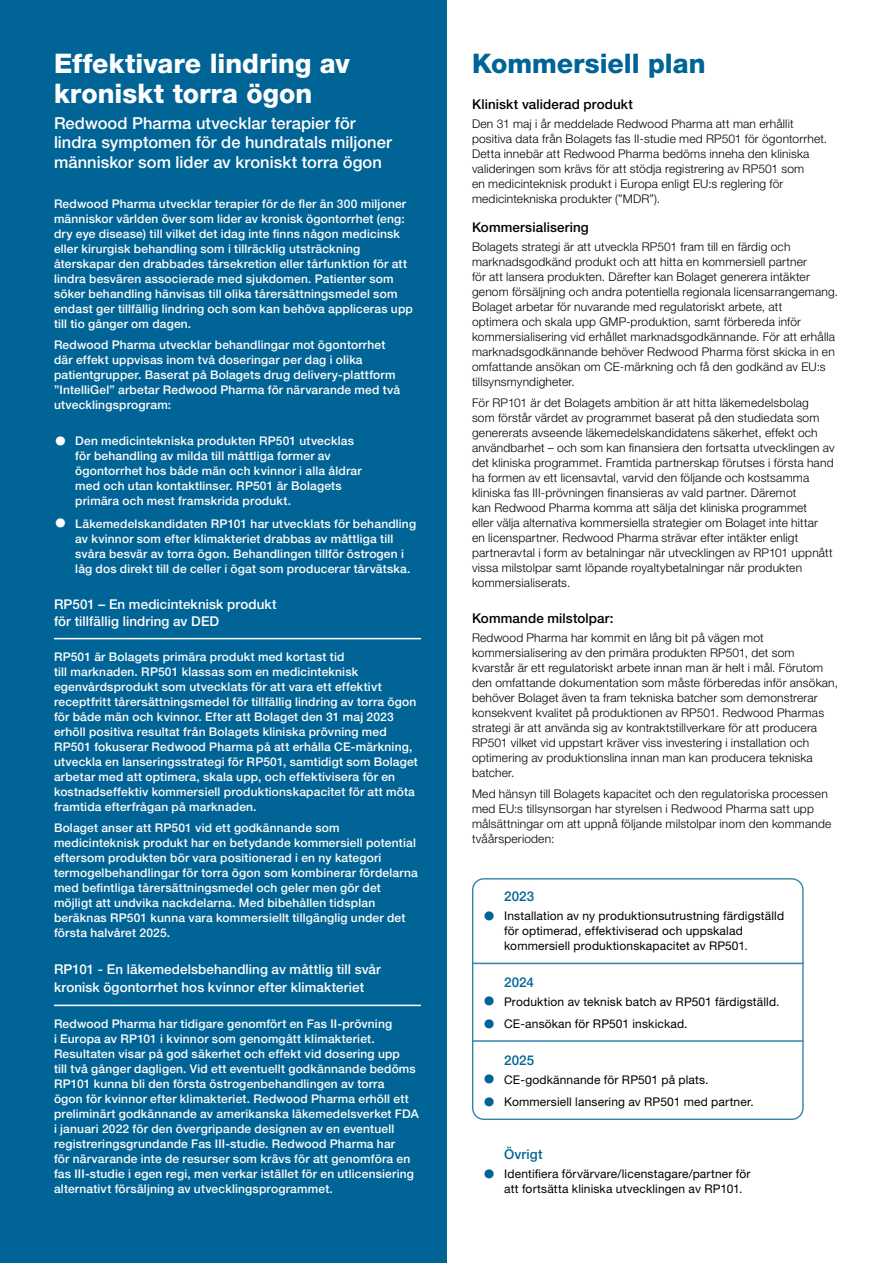
<style>
.page{position:relative;width:893px;height:1263px;background:#fff}
.page>*{position:absolute;margin:0;border:0;box-sizing:border-box;transform-origin:0 0}
.Paragraph_Style_1{font:800 27px/30px "Helvetica Neue LT Std";color:#fff}
.Paragraph_Style_1-2{font:800 27px "Helvetica Neue LT Std";color:#006496}
.Ingress{font:500 16.5px/19.5px "Helvetica Neue LT Std";letter-spacing:.005em;color:#fff}
.Mellanrubrik_bröd{font:500 13.5px/16.5px "Helvetica Neue LT Std";letter-spacing:.01em;color:#fff}
.Mellanrubrik_bröd-2{font:500 13.5px "Helvetica Neue LT Std";letter-spacing:.01em;color:#000}
.Mellanrubrik_bröd-3{font:500 13.5px "Helvetica Neue LT Std";letter-spacing:.01em;color:#006496}
.Brödtext__extra_utrymme{font:500 12px/15px "Helvetica Neue LT Std";letter-spacing:.015em;color:#fff}
.Brödtext__extra_utrymme-2{font:300 12px/15px "Helvetica Neue LT Std";letter-spacing:.015em;color:#000}
.Bullet__Word_copy{font:500 12px/15px "Helvetica Neue LT Std";letter-spacing:.015em;color:#fff}
.Framhävd_punkt{font:12px/15px "Helvetica Neue LT Std";letter-spacing:.015em;color:#000}
.Brödtext{font:300 12px/15px "Helvetica Neue LT Std";letter-spacing:.015em;color:#000}
.s1{font-size:25.5px}
.s2{font-size:25.5px;color:#006496}
</style>
<div class="page">
<div style="left:0;top:0;width:446px;height:1263px;background:#006496"></div>
<hr style="left:54px;top:638px;width:367px;height:1px;background:#fff">
<hr style="left:54px;top:1005px;width:367px;height:1px;background:#fff">
<div style="left:472px;top:878px;width:332px;height:242px;border:1px solid #3383ab;border-radius:11px"></div>
<hr style="left:472px;top:963px;width:332px;height:1px;background:#3383ab">
<hr style="left:472px;top:1040px;width:332px;height:2px;background:#3383ab">
<p class="Paragraph_Style_1" style="left:54px;top:49px;width:297px">Effektivare lindring av kroniskt torra ögon</p>
<p class="Ingress" style="left:54px;top:113px;width:339px">Redwood Pharma utvecklar terapier för lindra symptomen för de hundratals miljoner människor som lider av kroniskt torra ögon</p>
<p class="Brödtext__extra_utrymme" style="left:54px;top:196px;width:360px">Redwood Pharma utvecklar terapier för de fler än 300 miljoner människor världen över som lider av kronisk ögontorrhet (eng: dry eye disease) till vilket det idag inte finns någon medicinsk eller kirurgisk behandling som i tillräcklig utsträckning återskapar den drabbades tårsekretion eller tårfunktion för att lindra besvären associerade med sjukdomen. Patienter som söker behandling hänvisas till olika tårersättningsmedel som endast ger tillfällig lindring och som kan behöva appliceras upp till tio gånger om dagen.</p>
<p class="Brödtext__extra_utrymme" style="left:54px;top:337px;width:348px">Redwood Pharma utvecklar behandlingar mot ögontorrhet där effekt uppvisas inom två doseringar per dag i olika patientgrupper. Baserat på Bolagets drug delivery-plattform ”IntelliGel” arbetar Redwood Pharma för närvarande med två utvecklingsprogram:</p>
<p class="Bullet__Word_copy" style="left:75px;top:433px;width:288px;text-indent:-21px"><span class="s1">•</span> Den medicintekniska produkten RP501 utvecklas för behandling av milda till måttliga former av ögontorrhet hos både män och kvinnor i alla åldrar med och utan kontaktlinser. RP501 är Bolagets primära och mest framskrida produkt.</p>
<p class="Bullet__Word_copy" style="left:75px;top:516px;width:342px;text-indent:-21px"><span class="s1">•</span> Läkemedelskandidaten RP101 har utvecklats för behandling av kvinnor som efter klimakteriet drabbas av måttliga till svåra besvär av torra ögon. Behandlingen tillför östrogen i låg dos direkt till de celler i ögat som producerar tårvätska.</p>
<p class="Mellanrubrik_bröd" style="left:54px;top:596px;width:224px">RP501 – En medicinteknisk produkt för tillfällig lindring av DED</p>
<p class="Brödtext__extra_utrymme" style="left:54px;top:649px;width:365px">RP501 är Bolagets primära produkt med kortast tid<br>till marknaden. RP501 klassas som en medicinteknisk egenvårdsprodukt som utvecklats för att vara ett effektivt receptfritt tårersättningsmedel för tillfällig lindring av torra ögon för både män och kvinnor. Efter att Bolaget den 31 maj 2023 erhöll positiva resultat från Bolagets kliniska prövning med RP501 fokuserar Redwood Pharma på att erhålla CE-märkning, utveckla en lanseringsstrategi för RP501, samtidigt som Bolaget arbetar med att optimera, skala upp, och effektivisera för en kostnadseffektiv kommersiell produktionskapacitet för att möta framtida efterfrågan på marknaden.</p>
<p class="Brödtext__extra_utrymme" style="left:54px;top:820px;width:365px">Bolaget anser att RP501 vid ett godkännande som medicinteknisk produkt har en betydande kommersiell potential eftersom produkten bör vara positionerad i en ny kategori termogelbehandlingar för torra ögon som kombinerar fördelarna med befintliga tårersättningsmedel och geler men gör det möjligt att undvika nackdelarna. Med bibehållen tidsplan beräknas RP501 kunna vara kommersiellt tillgänglig under det första halvåret 2025.</p>
<p class="Mellanrubrik_bröd" style="left:54px;top:960px;width:328px;line-height:18px">RP101 - En läkemedelsbehandling av måttlig till svår kronisk ögontorrhet hos kvinnor efter klimakteriet</p>
<p class="Brödtext__extra_utrymme" style="left:54px;top:1016px;width:366px">Redwood Pharma har tidigare genomfört en Fas II-prövning<br>i Europa av RP101 i kvinnor som genomgått klimakteriet.<br>Resultaten visar på god säkerhet och effekt vid dosering upp<br>till två gånger dagligen. Vid ett eventuellt godkännande bedöms RP101 kunna bli den första östrogenbehandlingen av torra<br>ögon för kvinnor efter klimakteriet. Redwood Pharma erhöll ett preliminärt godkännande av amerikanska läkemedelsverket FDA i januari 2022 för den övergripande designen av en eventuell registreringsgrundande Fas III-studie. Redwood Pharma har<br>för närvarande inte de resurser som krävs för att genomföra en fas III-studie i egen regi, men verkar istället för en utlicensiering alternativt försäljning av utvecklingsprogrammet.</p>
<p class="Paragraph_Style_1-2" style="left:472px;top:48px;width:235px">Kommersiell plan</p>
<p class="Mellanrubrik_bröd-2" style="left:472px;top:96px;width:163px">Kliniskt validerad produkt</p>
<p class="Brödtext" style="left:472px;top:116px;width:357px">Den 31 maj i år meddelade Redwood Pharma att man erhållit positiva data från Bolagets fas II-studie med RP501 för ögontorrhet.<br>Detta innebär att Redwood Pharma bedöms inneha den kliniska valideringen som krävs för att stödja registrering av RP501 som<br>en medicinteknisk produkt i Europa enligt EU:s reglering för medicintekniska produkter (”MDR”).</p>
<p class="Mellanrubrik_bröd-2" style="left:472px;top:219px;width:118px">Kommersialisering</p>
<p class="Brödtext__extra_utrymme-2" style="left:472px;top:239px;width:368px">Bolagets strategi är att utveckla RP501 fram till en färdig och marknadsgodkänd produkt och att hitta en kommersiell partner<br>för att lansera produkten. Därefter kan Bolaget generera intäkter genom försäljning och andra potentiella regionala licensarrangemang.<br>Bolaget arbetar för nuvarande med regulatoriskt arbete, att<br>optimera och skala upp GMP-produktion, samt förbereda inför kommersialisering vid erhållet marknadsgodkännande. För att erhålla marknadsgodkännande behöver Redwood Pharma först skicka in en omfattande ansökan om CE-märkning och få den godkänd av EU:s tillsynsmyndigheter.</p>
<p class="Brödtext__extra_utrymme-2" style="left:472px;top:395px;width:364px">För RP101 är det Bolagets ambition är att hitta läkemedelsbolag<br>som förstår värdet av programmet baserat på den studiedata som genererats avseende läkemedelskandidatens säkerhet, effekt och användbarhet – och som kan finansiera den fortsatta utvecklingen av det kliniska programmet. Framtida partnerskap förutses i första hand ha formen av ett licensavtal, varvid den följande och kostsamma kliniska fas III-prövningen finansieras av vald partner. Däremot<br>kan Redwood Pharma komma att sälja det kliniska programmet<br>eller välja alternativa kommersiella strategier om Bolaget inte hittar<br>en licenspartner. Redwood Pharma strävar efter intäkter enligt partneravtal i form av betalningar när utvecklingen av RP101 uppnått vissa milstolpar samt löpande royaltybetalningar när produkten kommersialiserats.</p>
<p class="Mellanrubrik_bröd-2" style="left:472px;top:610px;width:143px">Kommande milstolpar:</p>
<p class="Brödtext__extra_utrymme-2" style="left:472px;top:630px;width:367px">Redwood Pharma har kommit en lång bit på vägen mot kommersialisering av den primära produkten RP501, det som kvarstår är ett regulatoriskt arbete innan man är helt i mål. Förutom den omfattande dokumentation som måste förberedas inför ansökan, behöver Bolaget även ta fram tekniska batcher som demonstrerar konsekvent kvalitet på produktionen av RP501. Redwood Pharmas strategi är att använda sig av kontraktstillverkare för att producera RP501 vilket vid uppstart kräver viss investering i installation och optimering av produktionslina innan man kan producera tekniska batcher.</p>
<p class="Brödtext__extra_utrymme-2" style="left:472px;top:786px;width:361px">Med hänsyn till Bolagets kapacitet och den regulatoriska processen med EU:s tillsynsorgan har styrelsen i Redwood Pharma satt upp målsättningar om att uppnå följande milstolpar inom den kommande tvåårsperioden:</p>
<p class="Mellanrubrik_bröd-3" style="left:504px;top:888px;width:32px">2023</p>
<p class="Framhävd_punkt" style="left:504px;top:908px;width:282px;text-indent:-21px"><span class="s2">•</span> Installation av ny produktionsutrustning färdigställd för optimerad, effektiviserad och uppskalad kommersiell produktionskapacitet av RP501.</p>
<p class="Mellanrubrik_bröd-3" style="left:504px;top:974px;width:31px">2024</p>
<p class="Framhävd_punkt" style="left:483px;top:994px;width:298px"><span class="s2">•</span> Produktion av teknisk batch av RP501 färdigställd.</p>
<p class="Framhävd_punkt" style="left:483px;top:1016px;width:206px"><span class="s2">•</span> CE-ansökan för RP501 inskickad.</p>
<p class="Mellanrubrik_bröd-3" style="left:504px;top:1052px;width:32px">2025</p>
<p class="Framhävd_punkt" style="left:483px;top:1072px;width:227px"><span class="s2">•</span> CE-godkännande för RP501 på plats.</p>
<p class="Framhävd_punkt" style="left:483px;top:1094px;width:272px"><span class="s2">•</span> Kommersiell lansering av RP501 med partner.</p>
<p class="Mellanrubrik_bröd-3" style="left:504px;top:1146px;width:40px">Övrigt</p>
<p class="Framhävd_punkt" style="left:504px;top:1166px;width:248px;text-indent:-21px"><span class="s2">•</span> Identifiera förvärvare/licenstagare/partner för att fortsätta kliniska utvecklingen av RP101.</p>
</div>
